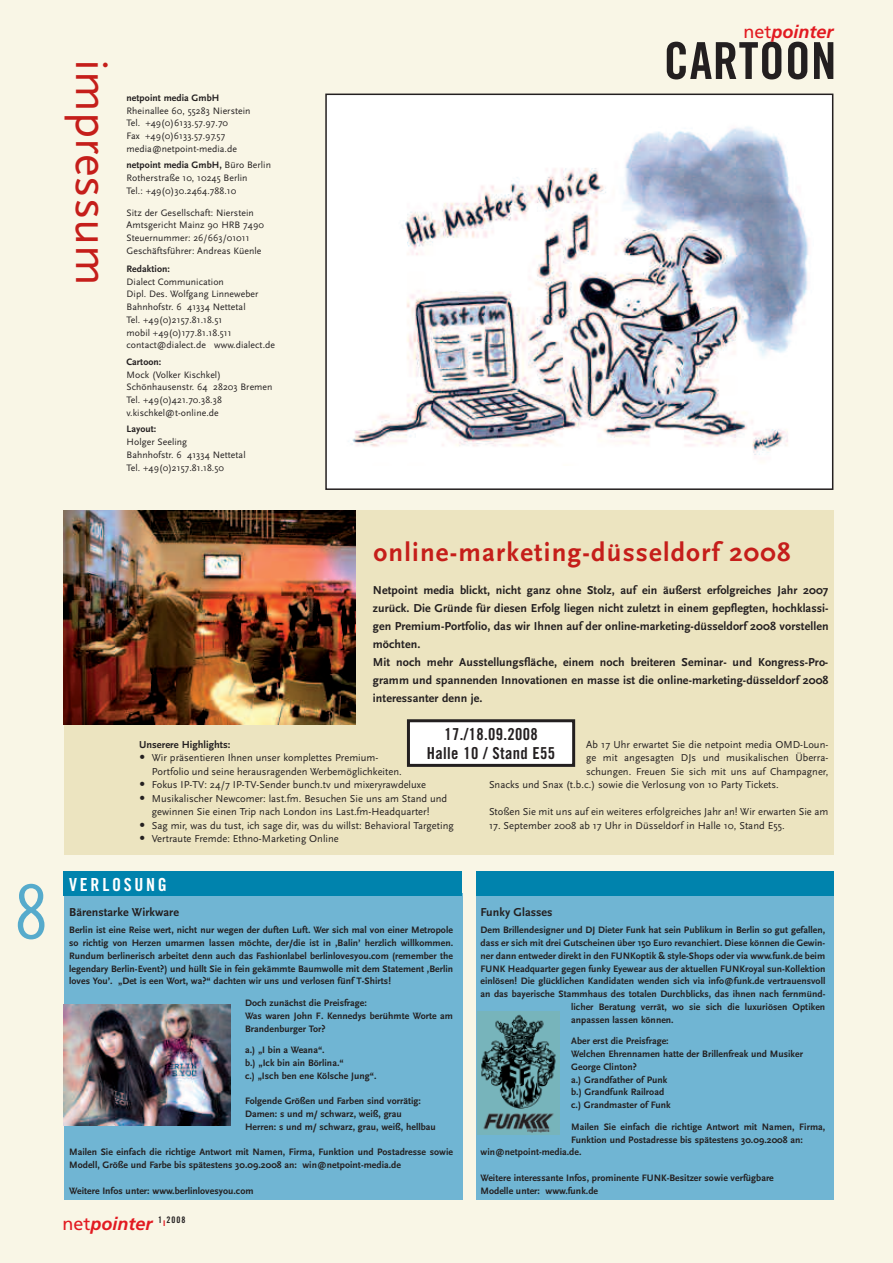
<style>
.page{position:relative;width:893px;height:1263px;background:#f9f6e6}
.page>*{position:absolute;margin:0;border:0;box-sizing:border-box;transform-origin:0 0}
.t1{font:75px "Trade Gothic Cond Eighteen";color:#56abcc}
.t2{font:51px "Trade Gothic Bold Cond Twenty";letter-spacing:.01em;color:#231f20}
.t3{font:48px "Scala Sans";color:#c51e1a}
.t4{font:700 27px "Scala Sans";letter-spacing:.045em;color:#c51e1a}
.t5{font:italic 700 18px "Frutiger";color:#e21a21}
.t6{font:18px "Trade Gothic Bold Cond Twenty";letter-spacing:.15em;color:#fff}
.t7{font:16.5px/19.5px "Trade Gothic Bold Cond Twenty";letter-spacing:.02em;color:#231f20;text-align:center}
.t8{font:700 12px/18px "Scala Sans";letter-spacing:.005em;color:#231f20}
.t9{font:10.5px/13.5px "Scala Sans";color:#231f20}
.t10{font:700 10.5px "Scala Sans";color:#231f20}
.t11{font:700 9.75px/12.8px "Scala Sans";letter-spacing:.005em;color:#231f20}
.t12{font:9.75px/12.8px "Scala Sans";letter-spacing:.005em;color:#231f20}
.s1{font-weight:700}
.s2{font-weight:400;font-style:normal}
.s3{font-size:18px}
</style>
<div class="page">
<div style="left:476px;top:893px;width:357px;height:306px;background:#70b5d3"></div>
<div style="left:64px;top:510px;width:769px;height:345px;background:#ece4c0"></div>
<div style="left:326px;top:94px;width:507px;height:395px;background:#fff"></div>
<div style="left:325px;top:94px;width:508px;height:396px;border:2px solid #231f20"></div>
<img style="left:348px;top:126px;width:461px;height:329px">
<div style="left:64px;top:893px;width:398px;height:306px;background:#70b5d3"></div>
<div style="left:64px;top:871px;width:398px;height:24px;background:#0083ad"></div>
<img style="left:64px;top:510px;width:291px;height:214px">
<img style="left:64px;top:1005px;width:166px;height:120px">
<div style="left:476px;top:872px;width:357px;height:24px;background:#0083ad"></div>
<div style="left:408px;top:721px;width:166px;height:44px;background:#fff"></div>
<div style="left:407px;top:719px;width:168px;height:48px;border:3px solid #231f20"></div>
<img style="left:477px;top:1012px;width:82px;height:123px">
<h3 class="t3" style="left:121px;top:59px;width:228px;rotate:90deg">impressum</h3>
<p class="t11" style="left:127px;top:91px;width:94px">netpoint media GmbH</p>
<p class="t12" style="left:127px;top:104px;width:125px">Rheinallee 60, 55283 Nierstein<br>Tel. +49(0)6133.57.97.70<br>Fax +49(0)6133.57.97.57 media@netpoint-media.de</p>
<p class="t12" style="left:127px;top:159px;width:146px"><span class="s1">netpoint media GmbH,</span> Büro Berlin<br>Rotherstraße 10, 10245 Berlin<br>Tel.: +49(0)30.2464.788.10</p>
<p class="t12" style="left:127px;top:206px;width:139px">Sitz der Gesellschaft: Nierstein<br>Amtsgericht Mainz 90 HRB 7490<br>Steuernummer: 26/663/01011<br>Geschäftsführer: Andreas Küenle</p>
<p class="t11" style="left:127px;top:262px;width:45px">Redaktion:</p>
<p class="t12" style="left:127px;top:275px;width:150px">Dialect Communication<br>Dipl. Des. Wolfgang Linneweber<br>Bahnhofstr. 6 41334 Nettetal<br>Tel. +49(0)2157.81.18.51<br>mobil +49(0)177.81.18.511 contact@dialect.de www.dialect.de</p>
<p class="t11" style="left:127px;top:355px;width:36px">Cartoon:</p>
<p class="t12" style="left:127px;top:368px;width:147px">Mock (Volker Kischkel)<br>Schönhausenstr. 64 28203 Bremen<br>Tel. +49(0)421.70.38.38 v.kischkel@t-online.de</p>
<p class="t11" style="left:127px;top:423px;width:31px">Layout:</p>
<p class="t12" style="left:127px;top:435px;width:121px">Holger Seeling<br>Bahnhofstr. 6 41334 Nettetal<br>Tel. +49(0)2157.81.18.50</p>
<h3 class="t5" style="left:743px;top:25px;width:92px"><span class="s2">net</span>pointer</h3>
<h2 class="t2" style="left:664px;top:42px;width:174px">CARTOON</h2>
<h1 class="t1" style="left:14px;top:884px;width:35px">8</h1>
<h3 class="t4" style="left:373px;top:536px;width:419px">online-marketing-düsseldorf 2008</h3>
<p class="t8" style="left:373px;top:581px;width:457px">Netpoint media blickt, nicht ganz ohne Stolz, auf ein äußerst erfolgreiches Jahr 2007 zurück. Die Gründe für diesen Erfolg liegen nicht zuletzt in einem gepflegten, hochklassi&shy;gen Premium-Portfolio, das wir Ihnen auf der online-marketing-düsseldorf 2008 vorstellen möchten.<br>Mit noch mehr Ausstellungsfläche, einem noch breiteren Seminar- und Kongress-Pro&shy;gramm und spannenden Innovationen en masse ist die online-marketing-düsseldorf 2008 interessanter denn je.</p>
<h3 class="t7" style="left:427px;top:725px;width:130px">17./18.09.2008<br>Halle 10 / Stand E55</h3>
<p class="t10" style="left:139px;top:738px;width:93px">Unserere Highlights:</p>
<p class="t9" style="left:152px;top:751px;width:252px;text-indent:-13px"><span class="s3">•</span> Wir präsentieren Ihnen unser komplettes Premium-<br>Portfolio und seine herausragenden Werbemöglichkeiten.</p>
<p class="t9" style="left:139px;top:778px;width:288px"><span class="s3">•</span> Fokus IP-TV: 24/7 IP-TV-Sender bunch.tv und mixeryrawdeluxe</p>
<p class="t9" style="left:139px;top:791px;width:310px;text-align:center"><span class="s3">•</span> Musikalischer Newcomer: last.fm. Besuchen Sie uns am Stand und gewinnen Sie einen Trip nach London ins Last.fm-Headquarter!</p>
<p class="t9" style="left:139px;top:818px;width:316px"><span class="s3">•</span> Sag mir, was du tust, ich sage dir, was du willst: Behavioral Targeting</p>
<p class="t9" style="left:139px;top:832px;width:201px"><span class="s3">•</span> Vertraute Fremde: Ethno-Marketing Online</p>
<p class="t9" style="left:586px;top:737px;width:244px">Ab 17 Uhr erwartet Sie die netpoint media OMD-Loun-</p>
<p class="t9" style="left:586px;top:751px;width:244px">ge mit angesagten DJs und musikalischen Überra-</p>
<p class="t9" style="left:586px;top:764px;width:244px">schungen. Freuen Sie sich mit uns auf Champagner,</p>
<p class="t9" style="left:489px;top:778px;width:291px">Snacks und Snax (t.b.c.) sowie die Verlosung von 10 Party Tickets.</p>
<p class="t9" style="left:489px;top:805px;width:341px">Stoßen Sie mit uns auf ein weiteres erfolgreiches Jahr an! Wir erwarten Sie am</p>
<p class="t9" style="left:489px;top:818px;width:297px">17. September 2008 ab 17 Uhr in Düsseldorf in Halle 10, Stand E55.</p>
<h3 class="t6" style="left:69px;top:878px;width:99px">VERLOSUNG</h3>
<p class="t8" style="left:69px;top:903px;width:111px">Bärenstarke Wirkware</p>
<p class="t11" style="left:69px;top:923px;width:385px;text-align:justify">Berlin ist eine Reise wert, nicht nur wegen der duften Luft. Wer sich mal von einer Metropole so richtig von Herzen umarmen lassen möchte, der/die ist in ‚Balin’ herzlich willkommen.<br>Rundum berlinerisch arbeitet denn auch das Fashionlabel berlinlovesyou.com (remember the legendary Berlin-Event?) und hüllt Sie in fein gekämmte Baumwolle mit dem Statement ‚Berlin loves You’. „Det is een Wort, wa?“ dachten wir uns und verlosen fünf T-Shirts!</p>
<p class="t11" style="left:245px;top:996px;width:209px">Doch zunächst die Preisfrage:<br>Was waren John F. Kennedys berühmte Worte am<br>Brandenburger Tor?</p>
<p class="t11" style="left:245px;top:1043px;width:133px">a.) „I bin a Weana“.<br>b.) „Ick bin ain Börlina.“<br>c.) „Isch ben ene Kölsche Jung“.</p>
<p class="t11" style="left:245px;top:1094px;width:192px">Folgende Größen und Farben sind vorrätig:<br>Damen: s und m/ schwarz, weiß, grau<br>Herren: s und m/ schwarz, grau, weiß, hellbau</p>
<p class="t11" style="left:69px;top:1145px;width:385px">Mailen Sie einfach die richtige Antwort mit Namen, Firma, Funktion und Postadresse sowie<br>Modell, Größe und Farbe bis spätestens 30.09.2008 an: win@netpoint-media.de</p>
<p class="t11" style="left:69px;top:1184px;width:186px">Weitere Infos unter: www.berlinlovesyou.com</p>
<h3 class="t5" style="left:63px;top:1216px;width:124px"><span class="s2">net</span>pointer <sup>1</sup><sup>ı</sup> <sup>2008</sup></h3>
<p class="t8" style="left:480px;top:903px;width:74px">Funky Glasses</p>
<p class="t11" style="left:480px;top:923px;width:346px">Dem Brillendesigner und DJ Dieter Funk hat sein Publikum in Berlin so gut gefallen,</p>
<p class="t11" style="left:480px;top:936px;width:346px">dass er sich mit drei Gutscheinen über 150 Euro revanchiert. Diese können die Gewin-</p>
<p class="t11" style="left:480px;top:949px;width:346px">ner dann entweder direkt in den FUNKoptik &amp; style-Shops oder via www.funk.de beim</p>
<p class="t11" style="left:480px;top:962px;width:346px">FUNK Headquarter gegen funky Eyewear aus der aktuellen FUNKroyal sun-Kollektion</p>
<p class="t11" style="left:480px;top:974px;width:346px">einlösen! Die glücklichen Kandidaten wenden sich via info@funk.de vertrauensvoll</p>
<p class="t11" style="left:480px;top:987px;width:346px">an das bayerische Stammhaus des totalen Durchblicks, das ihnen nach fernmünd-</p>
<p class="t11" style="left:571px;top:1000px;width:256px">licher Beratung verrät, wo sie sich die luxuriösen Optiken</p>
<p class="t11" style="left:571px;top:1013px;width:104px">anpassen lassen können.</p>
<p class="t11" style="left:571px;top:1034px;width:233px">Aber erst die Preisfrage:<br>Welchen Ehrennamen hatte der Brillenfreak und Musiker<br>George Clinton?<br>a.) Grandfather of Punk<br>b.) Grandfunk Railroad<br>c.) Grandmaster of Funk</p>
<p class="t11" style="left:571px;top:1120px;width:256px">Mailen Sie einfach die richtige Antwort mit Namen, Firma,</p>
<p class="t11" style="left:571px;top:1133px;width:233px">Funktion und Postadresse bis spätestens 30.09.2008 an:</p>
<p class="t11" style="left:480px;top:1145px;width:103px">win@netpoint-media.de.</p>
<p class="t11" style="left:480px;top:1171px;width:295px">Weitere interessante Infos, prominente FUNK-Besitzer sowie verfügbare<br>Modelle unter: www.funk.de</p>
</div>
